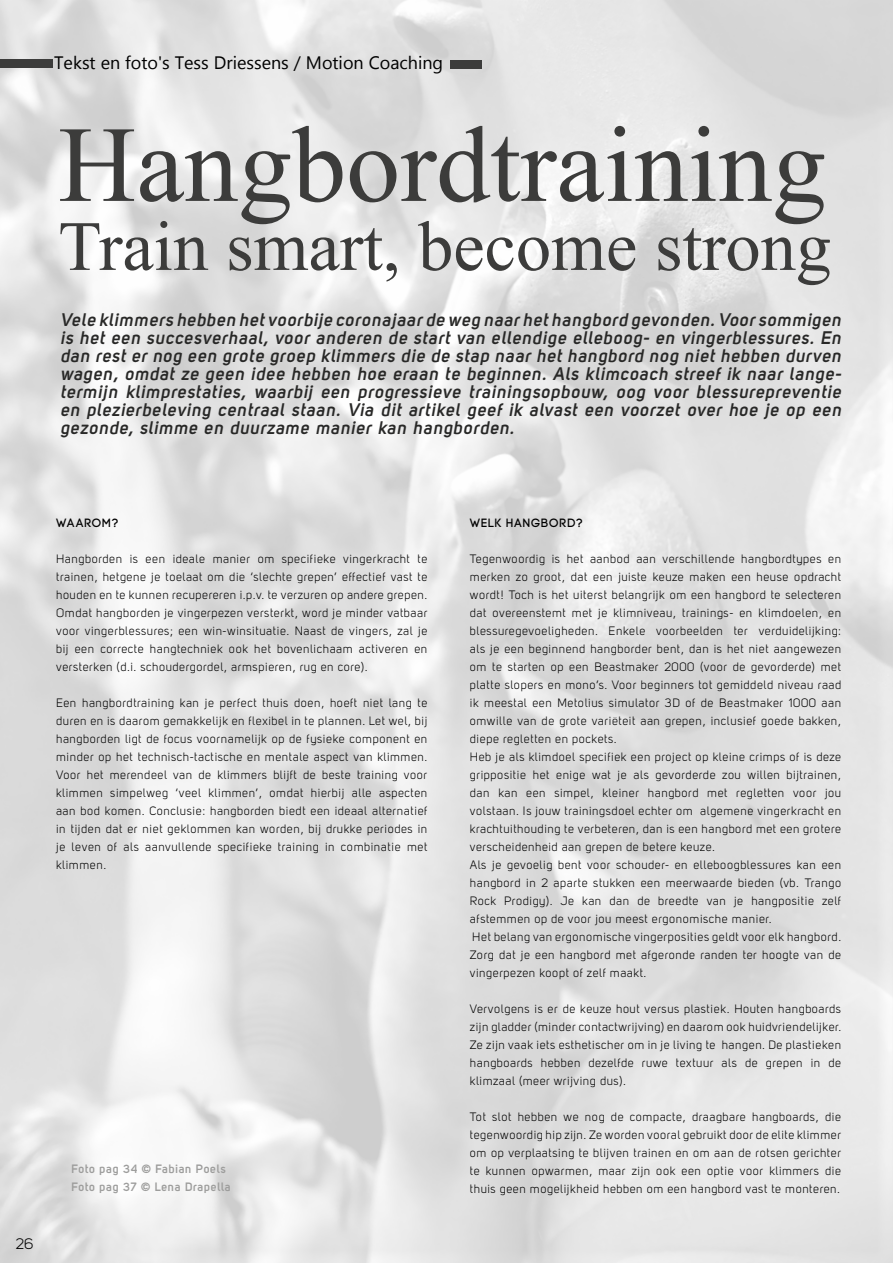
<style>
.page{position:relative;width:893px;height:1263px;background:#fff}
.page>*{position:absolute;margin:0;border:0;box-sizing:border-box;transform-origin:0 0}
.t1{font:108px "Times New Roman";color:#3c3c3b}
.t2{font:70.5px "Times New Roman";color:#3c3c3b}
.t3{font:italic 700 18px/18px "Uni Sans Semi";color:#282827;text-align:justify}
.t4{font:18px "Microsoft Tai Le";color:#000}
.t5{font:15px "Uni Sans Book";color:#000}
.t6{font:12px/18px "Uni Sans Book";letter-spacing:.05em;color:#000;text-align:justify}
.t7{font:700 12px/18px "Uni Sans Semi";letter-spacing:.05em;color:#9d9d9c}
.t8{font:12px "Code Pro";letter-spacing:.05em;color:#000}
</style>
<div class="page">
<img style="left:0;top:0;width:893px;height:1263px">
<div style="left:450px;top:60px;width:32px;height:9px;background:#3c3c3b"></div>
<div style="left:0;top:59px;width:52px;height:9px;background:#3c3c3b"></div>
<h3 class="t4" style="left:54px;top:52px;width:390px">Tekst en foto's Tess Driessens / Motion Coaching</h3>
<h1 class="t1" style="left:58px;top:89px;width:769px">Hangbordtraining</h1>
<h2 class="t2" style="left:58px;top:197px;width:774px">Train smart, become strong</h2>
<p class="t3" style="left:60px;top:310px;width:786px">Vele klimmers hebben het voorbije coronajaar de weg naar het hangbord gevonden.Voor sommigen is het een succesverhaal, voor anderen de start van ellendige elleboog- en vingerblessures. En dan rest er nog een grote groep klimmers die de stap naar het hangbord nog niet hebben durven wagen, omdat ze geen idee hebben hoe eraan te beginnen. Als klimcoach streef ik naar lange&shy;termij n klimprestaties, waarbij een progressieve trainingsopbouw, oog voor blessurepreventie en plezierbeleving centraal staan. Via dit artikel geef ik alvast een voorzet over hoe je op een gezonde, slimme en duurzame manier kan hangborden.</p>
<p class="t8" style="left:56px;top:516px;width:64px">WAAROM?</p>
<p class="t6" style="left:56px;top:550px;width:373px">Hangborden is een ideale manier om specifieke vingerkracht te trainen, hetgene je toelaat om die ‘slechte grepen’ effectief vast te houden en te kunnen recupereren i.p.v. te verzuren op andere grepen.<br>Omdat hangborden je vingerpezen versterkt, word je minder vatbaar voor vingerblessures; een win-winsituatie. Naast de vingers, zal je bij een correcte hangtechniek ook het bovenlichaam activeren en versterken (d.i. schoudergordel, armspieren, rug en core).</p>
<p class="t6" style="left:56px;top:694px;width:373px">Een hangbordtraining kan je perfect thuis doen, hoeft niet lang te duren en is daarom gemakkelijk en flexibel in te plannen. Let wel, bij hangborden ligt de focus voornamelijk op de fysieke component en minder op het technisch-tactische en mentale aspect van klimmen.<br>Voor het merendeel van de klimmers blijft de beste training voor klimmen simpelweg ‘veel klimmen’, omdat hierbij alle aspecten aan bod komen. Conclusie: hangborden biedt een ideaal alternatief in tijden dat er niet geklommen kan worden, bij drukke periodes in je leven of als aanvullende specifieke training in combinatie met klimmen.</p>
<p class="t5" style="left:16px;top:1235px;width:19px">26</p>
<p class="t7" style="left:72px;top:1159px;width:161px">Foto pag 34 © Fabian Poels<br>Foto pag 37 © Lena Drapella</p>
<p class="t8" style="left:470px;top:516px;width:114px">WELK HANGBORD?</p>
<p class="t6" style="left:470px;top:550px;width:373px;text-align:left">Tegenwoordig is het aanbod aan verschillende hangbordtypes en merken zo groot, dat een juiste keuze maken een heuse opdracht wordt! Toch is het uiterst belangrijk om een hangbord te selecteren dat overeenstemt met je klimniveau, trainings- en klimdoelen, en blessuregevoeligheden. Enkele voorbeelden ter verduidelijking: als je een beginnend hangborder bent, dan is het niet aangewezen om te starten op een Beastmaker 2000 (voor de gevorderde) met platte slopers en mono’s. Voor beginners tot gemiddeld niveau raad ik meestal een Metolius simulator 3D of de Beastmaker 1000 aan omwille van de grote variëteit aan grepen, inclusief goede bakken, diepe regletten en pockets.<br>Heb je als klimdoel specifiek een project op kleine crimps of is deze grippositie het enige wat je als gevorderde zou willen bijtrainen, dan kan een simpel, kleiner hangbord met regletten voor jou volstaan. Is jouw trainingsdoel echter om algemene vingerkracht en krachtuithouding te verbeteren, dan is een hangbord met een grotere verscheidenheid aan grepen de betere keuze.<br>Als je gevoelig bent voor schouder- en elleboogblessures kan een hangbord in 2 aparte stukken een meerwaarde bieden (vb. Trango Rock Prodigy). Je kan dan de breedte van je hangpositie zelf afstemmen op de voor jou meest ergonomische manier.<br>Het belang van ergonomische vingerposities geldt voor elk hangbord.<br>Zorg dat je een hangbord met afgeronde randen ter hoogte van de vingerpezen koopt of zelf maakt.</p>
<p class="t6" style="left:470px;top:1000px;width:373px">Vervolgens is er de keuze hout versus plastiek. Houten hangboards zijn gladder (minder contactwrijving) en daarom ook huidvriendelijker.<br>Ze zijn vaak iets esthetischer om in je living te hangen. De plastieken hangboards hebben dezelfde ruwe textuur als de grepen in de klimzaal (meer wrijving dus).</p>
<p class="t6" style="left:470px;top:1108px;width:373px">Tot slot hebben we nog de compacte, draagbare hangboards, die tegenwoordig hip zijn. Ze worden vooral gebruikt door de elite klimmer om op verplaatsing te blijven trainen en om aan de rotsen gerichter te kunnen opwarmen, maar zijn ook een optie voor klimmers die thuis geen mogelijkheid hebben om een hangbord vast te monteren.</p>
</div>
